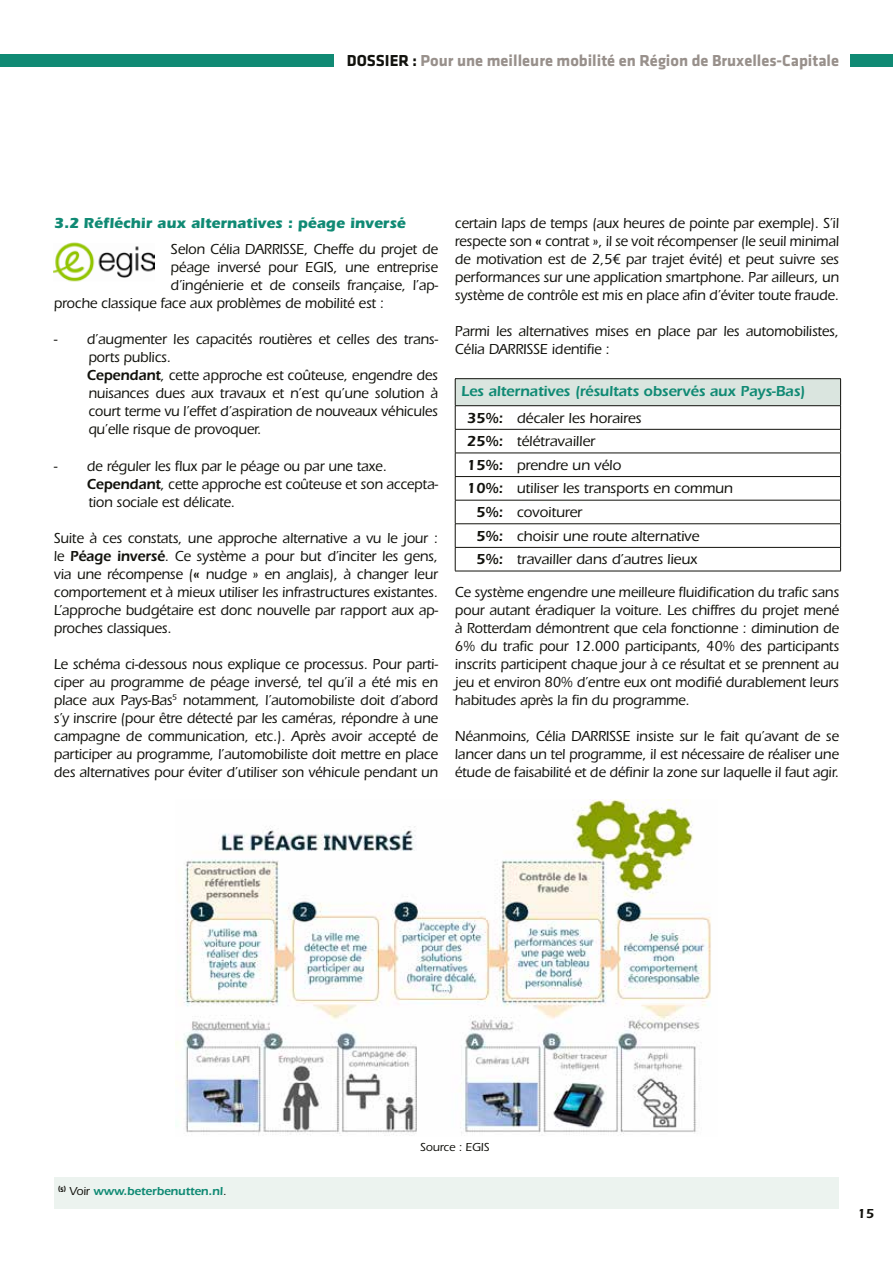
<style>
.page{position:relative;width:893px;height:1263px;background:#fff}
.page>*{position:absolute;margin:0;border:0;box-sizing:border-box;transform-origin:0 0}
.t1{font:16.5px "Klavika Bold Bold OSTF";color:#98908b}
.t2{font:500 15px/18px "ITC Eras Std";letter-spacing:-.01em;color:#12120d;text-align:justify;scale:.95 1}
.t3{font:500 15px "ITC Eras Std";letter-spacing:-.01em;color:#12120d}
.t4{font:600 15px/27px "ITC Eras Std";letter-spacing:-.01em;color:#108a74}
.t5{font:700 15px "ITC Eras Std";color:#108a74}
.t6{font:600 13.5px "ITC Eras Std";color:#12120d}
.t7{font:600 12px "ITC Eras Std";letter-spacing:-.01em;color:#108a74}
.t8{font:500 12px "ITC Eras Std";letter-spacing:-.01em;color:#12120d}
.s1{color:#12120d}
.s2{font-weight:600}
.s3{font-weight:500;color:#12120d}
</style>
<div class="page">
<div style="left:850px;top:54px;width:43px;height:13px;background:#108a74"></div>
<div style="left:1px;top:54px;width:333px;height:13px;background:#108a74"></div>
<img style="left:175px;top:799px;width:536px;height:337px">
<img style="left:54px;top:242px;width:101px;height:40px">
<div style="left:455px;top:379px;width:386px;height:27px;background:#dae5df"></div>
<hr style="left:455px;top:378px;width:386px;height:1px;background:#12120d">
<hr style="left:455px;top:405px;width:386px;height:1px;background:#12120d">
<hr style="left:455px;top:429px;width:386px;height:1px;background:#12120d">
<hr style="left:455px;top:453px;width:386px;height:1px;background:#12120d">
<hr style="left:455px;top:476px;width:386px;height:1px;background:#12120d">
<hr style="left:455px;top:500px;width:386px;height:1px;background:#12120d">
<hr style="left:455px;top:523px;width:386px;height:1px;background:#12120d">
<hr style="left:455px;top:547px;width:386px;height:1px;background:#12120d">
<svg style="left:455px;top:379px;width:1px;height:192px"></svg>
<svg style="left:840px;top:379px;width:1px;height:192px"></svg>
<hr style="left:455px;top:571px;width:386px;height:1px;background:#12120d">
<div style="left:54px;top:1178px;width:785px;height:31px;background:#ecf3ef"></div>
<p class="t1" style="left:347px;top:51px;width:494px"><span class="s1">DOSSIER :</span> Pour une meilleure mobilité en Région de Bruxelles-Capitale</p>
<p class="t5" style="left:54px;top:214px;width:353px">3.2 Réfléchir aux alternatives : péage inversé</p>
<p class="t3" style="left:171px;top:241px;width:269px">Selon Célia DARRISSE, Cheffe du projet de</p>
<p class="t2" style="left:171px;top:259px;width:283px">péage inversé pour EGIS, une entreprise</p>
<p class="t2" style="left:171px;top:277px;width:283px">d’ingénierie et de conseils française, l’ap-</p>
<p class="t2" style="left:54px;top:295px;width:349px">proche classique face aux problèmes de mobilité est :</p>
<p class="t2" style="left:87px;top:331px;width:371px;text-align:left;text-indent:-33px">- d’augmenter les capacités routières et celles des trans&shy;ports publics.<br><span class="s2">Cependant</span>, cette approche est coûteuse, engendre des nuisances dues aux travaux et n’est qu’une solution à court terme vu l’effet d’aspiration de nouveaux véhicules qu’elle risque de provoquer.</p>
<p class="t2" style="left:87px;top:457px;width:371px;text-align:left;text-indent:-33px">- de réguler les flux par le péage ou par une taxe.<br><span class="s2">Cependant</span>, cette approche est coûteuse et son accepta&shy;tion sociale est délicate.</p>
<p class="t2" style="left:54px;top:529px;width:406px">Suite à ces constats, une approche alternative a vu le jour : le <span class="s2">Péage inversé</span>. Ce système a pour but d’inciter les gens, via une récompense (<span class="s2">«</span> nudge » en anglais), à changer leur comportement et à mieux utiliser les infrastructures existantes.<br>L’approche budgétaire est donc nouvelle par rapport aux ap&shy;proches classiques.</p>
<p class="t2" style="left:54px;top:655px;width:406px">Le schéma ci-dessous nous explique ce processus. Pour parti&shy;ciper au programme de péage inversé, tel qu’il a été mis en place aux Pays-Bas<sup>5</sup> notamment, l’automobiliste doit d’abord s’y inscrire (pour être détecté par les caméras, répondre à une campagne de communication, etc.). Après avoir accepté de participer au programme, l’automobiliste doit mettre en place des alternatives pour éviter d’utiliser son véhicule pendant un</p>
<p class="t2" style="left:455px;top:214px;width:406px">certain laps de temps (aux heures de pointe par exemple). S’il respecte son <span class="s2">«</span> contrat », il se voit récompenser (le seuil minimal de motivation est de 2,5€ par trajet évité) et peut suivre ses performances sur une application smartphone. Par ailleurs, un système de contrôle est mis en place afin d’éviter toute fraude.</p>
<p class="t2" style="left:455px;top:322px;width:406px">Parmi les alternatives mises en place par les automobilistes,<br>Célia DARRISSE identifie :</p>
<p class="t4" style="left:467px;top:377px;width:340px;text-indent:-6px">Les alternatives (résultats observés aux Pays-Bas)<br><span class="s1">35%:</span> <span class="s3">décaler les horaires</span></p>
<p class="t3" style="left:467px;top:433px;width:130px"><span class="s2">25%:</span> télétravailler</p>
<p class="t3" style="left:467px;top:456px;width:156px"><span class="s2">15%:</span> prendre un vélo</p>
<p class="t3" style="left:467px;top:480px;width:268px"><span class="s2">10%:</span> utiliser les transports en commun</p>
<p class="t3" style="left:476px;top:504px;width:108px"><span class="s2">5%:</span> covoiturer</p>
<p class="t3" style="left:476px;top:527px;width:225px"><span class="s2">5%:</span> choisir une route alternative</p>
<p class="t3" style="left:476px;top:551px;width:223px"><span class="s2">5%:</span> travailler dans d’autres lieux</p>
<p class="t2" style="left:455px;top:583px;width:406px">Ce système engendre une meilleure fluidification du trafic sans pour autant éradiquer la voiture. Les chiffres du projet mené à Rotterdam démontrent que cela fonctionne : diminution de 6% du trafic pour 12.000 participants, 40% des participants inscrits participent chaque jour à ce résultat et se prennent au jeu et environ 80% d’entre eux ont modifié durablement leurs habitudes après la fin du programme.</p>
<p class="t2" style="left:455px;top:727px;width:406px">Néanmoins, Célia DARRISSE insiste sur le fait qu’avant de se lancer dans un tel programme, il est nécessaire de réaliser une étude de faisabilité et de définir la zone sur laquelle il faut agir.</p>
<p class="t7" style="left:58px;top:1184px;width:170px"><sup>(5)</sup> <span class="s3">Voir</span> www.beterbenutten.nl<span class="s3">.</span></p>
<p class="t8" style="left:420px;top:1140px;width:71px">Source : EGIS</p>
<p class="t6" style="left:857px;top:1206px;width:19px">15</p>
</div>
